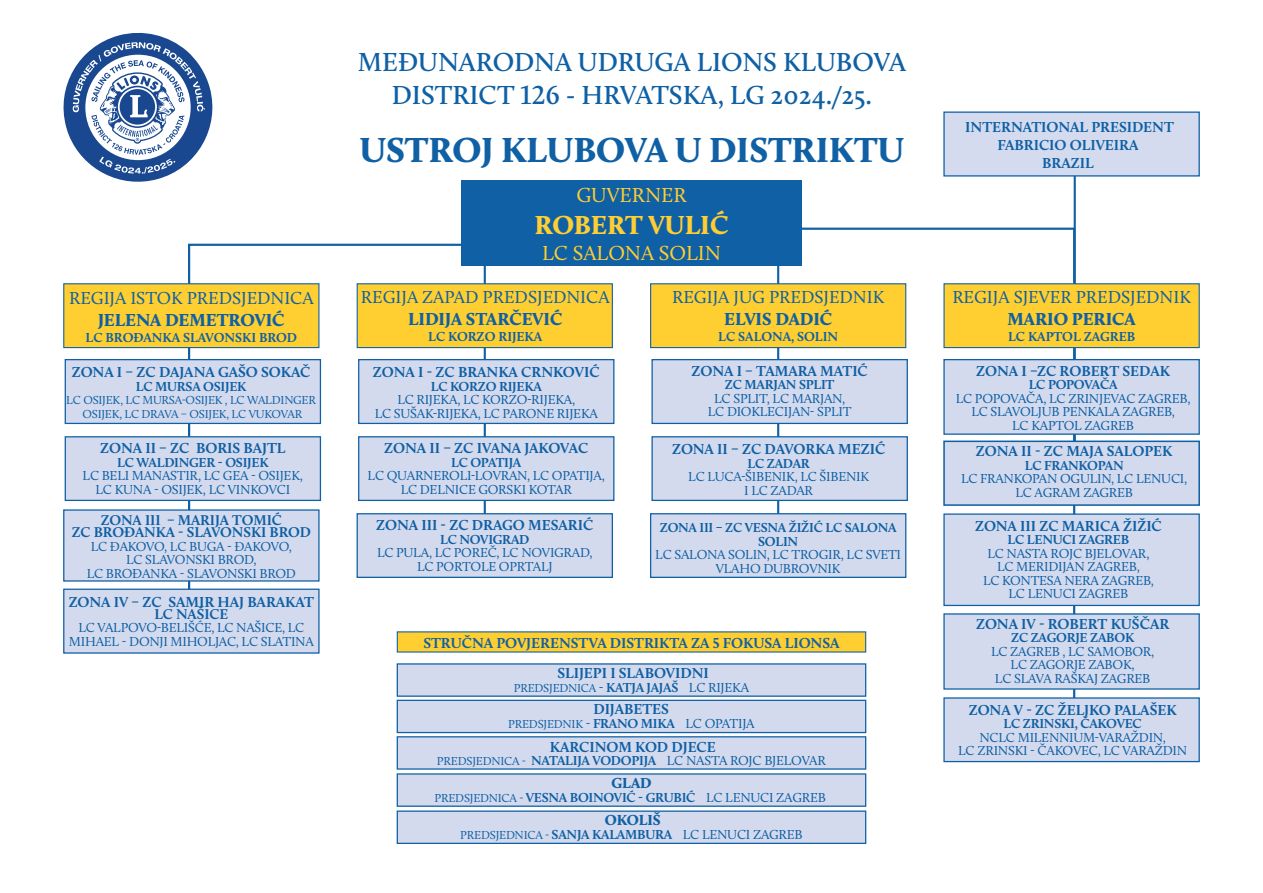
<style>
.page{position:relative;width:1263px;height:893px;background:#fff}
.page>*{position:absolute;margin:0;border:0;box-sizing:border-box;transform-origin:0 0}
.t1{font:900 36px "Calluna";color:#0f60a4}
.t2{font:600 27px/32.4px "Calluna";color:#0f60a4;text-align:center}
.t3{font:900 27px "Calluna";letter-spacing:-.005em;color:#ffce32}
.t4{font:21px "Calluna";color:#ffce32}
.t5{font:18px "Calluna";color:#0f60a4}
.t6{font:900 18px "Calluna";color:#0f60a4}
.t7{font:700 15px/30.2px "Calluna";color:#0f60a4;text-align:center}
.t8{font:700 15px/18px "Calluna";color:#0f60a5;text-align:center}
.t9{font:900 15px "Calluna";color:#0f60a4}
.t10{font:700 14.7px/12px "Calluna";color:#0f60a4;text-align:center}
.t11{font:13.5px/13.5px "Calluna";letter-spacing:-.015em;color:#0f60a4;text-align:center}
.t12{font:700 13.5px/13.5px "Calluna";letter-spacing:-.015em;color:#0f60a4;text-align:center}
.t13{font:12px/13.5px "Calluna";letter-spacing:-.015em;color:#0f60a4;text-align:center}
.s1{font-size:13.5px}
.s2{font-weight:700;font-size:13.5px}
.s3{font-size:12px}
.s4{font-weight:700}
.s5{font-weight:400;font-size:12px}
.s6{font-weight:400}
</style>
<div class="page">
<hr style="left:1074px;top:115px;width:2px;height:339px;background:#0f60a4">
<svg style="left:777px;top:226px;width:299px;height:511px"></svg>
<hr style="left:484px;top:258px;width:2px;height:313px;background:#0f60a4">
<hr style="left:777px;top:261px;width:2px;height:312px;background:#0f60a4">
<svg style="left:187px;top:243px;width:277px;height:403px"></svg>
<div style="left:943px;top:283px;width:257px;height:65px;background:#ffce30;border:1px solid #0f60a4"></div>
<div style="left:650px;top:283px;width:256px;height:65px;background:#ffce30;border:1px solid #0f60a4"></div>
<div style="left:357px;top:283px;width:256px;height:65px;background:#ffce30;border:1px solid #0f60a4"></div>
<div style="left:63px;top:283px;width:256px;height:65px;background:#ffce30;border:1px solid #0f60a4"></div>
<div style="left:651px;top:359px;width:257px;height:65px;background:#d4daee;border:1px solid #0f60a4"></div>
<div style="left:358px;top:359px;width:256px;height:65px;background:#d4daee;border:1px solid #0f60a4"></div>
<div style="left:65px;top:359px;width:256px;height:65px;background:#d4daee;border:1px solid #0f60a4"></div>
<div style="left:943px;top:441px;width:257px;height:65px;background:#d4daee;border:2px solid #0f60a4"></div>
<div style="left:651px;top:436px;width:257px;height:65px;background:#d4daee;border:1px solid #0f60a4"></div>
<div style="left:358px;top:436px;width:256px;height:65px;background:#d4daee;border:1px solid #0f60a4"></div>
<div style="left:65px;top:436px;width:256px;height:65px;background:#d4daee;border:1px solid #0f60a4"></div>
<div style="left:943px;top:513px;width:257px;height:93px;background:#d4daee;border:1px solid #0f60a4"></div>
<div style="left:650px;top:513px;width:256px;height:65px;background:#d4daee;border:1px solid #0f60a4"></div>
<div style="left:357px;top:513px;width:256px;height:65px;background:#d4daee;border:1px solid #0f60a4"></div>
<div style="left:63px;top:509px;width:257px;height:73px;background:#d4daee"></div>
<div style="left:63px;top:589px;width:257px;height:65px;background:#d4daee;border:1px solid #0f60a4"></div>
<div style="left:461px;top:180px;width:340px;height:85px;background:#0f60a4"></div>
<div style="left:943px;top:697px;width:257px;height:65px;background:#d4daee;border:1px solid #0f60a4"></div>
<div style="left:943px;top:359px;width:257px;height:76px;background:#d4daee;border:1px solid #0f60a4"></div>
<div style="left:397px;top:631px;width:469px;height:22px;background:#ffce30"></div>
<div style="left:397px;top:700px;width:469px;height:33px;background:#d4daee;border:1px solid #0f60a4"></div>
<div style="left:397px;top:663px;width:469px;height:34px;background:#d4daee;border:1px solid #0f60a4"></div>
<div style="left:397px;top:736px;width:469px;height:34px;background:#d4daee;border:1px solid #0f60a4"></div>
<div style="left:397px;top:773px;width:469px;height:34px;background:#d4daee;border:1px solid #0f60a4"></div>
<div style="left:397px;top:810px;width:469px;height:34px;background:#d4daee;border:1px solid #0f60a4"></div>
<div style="left:943px;top:613px;width:257px;height:77px;background:#d4daee"></div>
<div style="left:943px;top:111px;width:257px;height:66px;background:#d4dbee;border:1px solid #0f60a5"></div>
<svg style="left:63px;top:32px;width:150px;height:150px"></svg>
<h3 class="t5" style="left:69px;top:287px;width:246px">REGIJA ISTOK PREDSJEDNICA</h3>
<h3 class="t6" style="left:98px;top:308px;width:188px">JELENA DEMETROVIĆ</h3>
<p class="t12" style="left:86px;top:331px;width:213px">LC BROĐANKA SLAVONSKI BROD</p>
<p class="t7" style="left:72px;top:357px;width:240px">ZONA I – ZC DAJANA GAŠO SOKAČ</p>
<p class="t12" style="left:136px;top:379px;width:112px">LC MURSA OSIJEK</p>
<p class="t13" style="left:66px;top:393px;width:251px">LC OSIJEK, LC MURSA-OSIJEK , LC WALDINGER<br>OSIJEK, LC DRAVA – OSIJEK, LC VUKOVAR</p>
<p class="t7" style="left:100px;top:433px;width:187px">ZONA II – ZC BORIS BAJTL</p>
<p class="t12" style="left:117px;top:455px;width:153px">LC WALDINGER - OSIJEK</p>
<p class="t11" style="left:83px;top:469px;width:222px">LC BELI MANASTIR, LC GEA - OSIJEK,<br>LC KUNA - OSIJEK, LC VINKOVCI</p>
<p class="t10" style="left:72px;top:514px;width:241px">ZONA III – MARIJA TOMIĆ<br>ZC BROĐANKA - SLAVONSKI BROD</p>
<p class="t11" style="left:87px;top:540px;width:211px">LC ĐAKOVO, LC BUGA - ĐAKOVO,<br>LC SLAVONSKI BROD,<br>LC BROĐANKA - SLAVONSKI BROD</p>
<p class="t7" style="left:69px;top:586px;width:247px">ZONA IV – ZC SAMIR HAJ BARAKAT</p>
<p class="t10" style="left:154px;top:607px;width:76px">LC NAŠICE</p>
<p class="t11" style="left:69px;top:621px;width:246px">LC VALPOVO-BELIŠĆE, LC NAŠICE, LC<br>MIHAEL - DONJI MIHOLJAC, LC SLATINA</p>
<h2 class="t2" style="left:358px;top:46px;width:550px">MEĐUNARODNA UDRUGA LIONS KLUBOVA<br>DISTRICT 126 - HRVATSKA, LG 2024./25.</h2>
<h1 class="t1" style="left:360px;top:127px;width:546px">USTROJ KLUBOVA U DISTRIKTU</h1>
<h3 class="t4" style="left:576px;top:182px;width:112px">GUVERNER</h3>
<h2 class="t3" style="left:534px;top:208px;width:196px">ROBERT VULIĆ</h2>
<h3 class="t4" style="left:542px;top:240px;width:180px">LC SALONA SOLIN</h3>
<h3 class="t5" style="left:361px;top:286px;width:250px">REGIJA ZAPAD PREDSJEDNICA</h3>
<h3 class="t6" style="left:408px;top:307px;width:156px">LIDIJA STARČEVIĆ</h3>
<p class="t12" style="left:428px;top:330px;width:115px">LC KORZO RIJEKA</p>
<p class="t7" style="left:373px;top:357px;width:228px">ZONA I - ZC BRANKA CRNKOVIĆ</p>
<p class="t12" style="left:431px;top:379px;width:112px">LC KORZO RIJEKA</p>
<p class="t11" style="left:375px;top:393px;width:225px">LC RIJEKA, LC KORZO-RIJEKA,<br>LC SUŠAK-RIJEKA, LC PARONE RIJEKA</p>
<p class="t7" style="left:384px;top:433px;width:206px">ZONA II – ZC IVANA JAKOVAC</p>
<p class="t12" style="left:451px;top:455px;width:72px">LC OPATIJA</p>
<p class="t11" style="left:368px;top:469px;width:239px">LC QUARNEROLI-LOVRAN, LC OPATIJA,<br>LC DELNICE GORSKI KOTAR</p>
<p class="t7" style="left:376px;top:510px;width:219px">ZONA III - ZC DRAGO MESARIĆ</p>
<p class="t12" style="left:440px;top:532px;width:91px">LC NOVIGRAD</p>
<p class="t11" style="left:377px;top:546px;width:217px">LC PULA, LC POREČ, LC NOVIGRAD,<br>LC PORTOLE OPRTALJ</p>
<h3 class="t5" style="left:672px;top:286px;width:214px">REGIJA JUG PREDSJEDNIK</h3>
<h3 class="t6" style="left:724px;top:307px;width:110px">ELVIS DADIĆ</h3>
<p class="t12" style="left:718px;top:330px;width:121px">LC SALONA, SOLIN</p>
<p class="t7" style="left:691px;top:355px;width:178px">ZONA I – TAMARA MATIĆ</p>
<p class="t12" style="left:725px;top:378px;width:111px">ZC MARJAN SPLIT</p>
<p class="t11" style="left:708px;top:391px;width:145px">LC SPLIT, LC MARJAN,<br>LC DIOKLECIJAN- SPLIT</p>
<p class="t7" style="left:672px;top:434px;width:215px">ZONA II – ZC DAVORKA MEZIĆ</p>
<p class="t12" style="left:747px;top:456px;width:64px">LC ZADAR</p>
<p class="t11" style="left:688px;top:470px;width:182px">LC LUCA-ŠIBENIK, LC ŠIBENIK<br>I LC ZADAR</p>
<p class="t12" style="left:660px;top:521px;width:238px">ZONA III – ZC VESNA ŽIŽIĆ LC SALONA<br>SOLIN</p>
<p class="t11" style="left:655px;top:548px;width:247px">LC SALONA SOLIN, LC TROGIR, LC SVETI<br>VLAHO DUBROVNIK</p>
<p class="t7" style="left:423px;top:628px;width:418px">STRUČNA POVJERENSTVA DISTRIKTA ZA 5 FOKUSA LIONSA<br>SLIJEPI I SLABOVIDNI</p>
<p class="t13" style="left:514px;top:681px;width:237px">PREDSJEDNICA <span class="s1">-</span> <span class="s2">KATJA JAJAŠ</span> <span class="s1">LC RIJEKA</span></p>
<p class="t7" style="left:593px;top:694px;width:77px">DIJABETES</p>
<p class="t13" style="left:508px;top:717px;width:248px">PREDSJEDNIK <span class="s1">-</span> <span class="s2">FRANO MIKA</span> <span class="s1">LC OPATIJA</span></p>
<p class="t7" style="left:550px;top:731px;width:168px">KARCINOM KOD DJECE</p>
<p class="t11" style="left:437px;top:754px;width:390px"><span class="s3">PREDSJEDNICA -</span> <span class="s4">NATALIJA VODOPIJA</span> LC NASTA ROJC BJELOVAR</p>
<p class="t9" style="left:611px;top:774px;width:42px">GLAD</p>
<p class="t12" style="left:434px;top:790px;width:393px"><span class="s5">PREDSJEDNICA -</span> VESNA BOINOVIĆ - GRUBIĆ <span class="s6">LC LENUCI ZAGREB</span></p>
<p class="t9" style="left:605px;top:811px;width:57px">OKOLIŠ</p>
<p class="t12" style="left:460px;top:827px;width:344px"><span class="s5">PREDSJEDNICA -</span> SANJA KALAMBURA <span class="s6">LC LENUCI ZAGREB</span></p>
<p class="t8" style="left:965px;top:118px;width:210px">INTERNATIONAL PRESIDENT<br>FABRICIO OLIVEIRA<br>BRAZIL</p>
<h3 class="t5" style="left:952px;top:286px;width:240px">REGIJA SJEVER PREDSJEDNIK</h3>
<h3 class="t6" style="left:1007px;top:307px;width:129px">MARIO PERICA</h3>
<p class="t12" style="left:1008px;top:330px;width:129px">LC KAPTOL ZAGREB</p>
<p class="t7" style="left:976px;top:355px;width:195px">ZONA I –ZC ROBERT SEDAK</p>
<p class="t12" style="left:1029px;top:378px;width:90px">LC POPOVAČA</p>
<p class="t11" style="left:956px;top:391px;width:236px">LC POPOVAČA, LC ZRINJEVAC ZAGREB,<br>LC SLAVOLJUB PENKALA ZAGREB,<br>LC KAPTOL ZAGREB</p>
<p class="t7" style="left:976px;top:436px;width:198px">ZONA II - ZC MAJA SALOPEK</p>
<p class="t12" style="left:1025px;top:458px;width:100px">LC FRANKOPAN</p>
<p class="t11" style="left:961px;top:472px;width:228px">LC FRANKOPAN OGULIN, LC LENUCI,<br>LC AGRAM ZAGREB</p>
<p class="t7" style="left:975px;top:510px;width:188px">ZONA III ZC MARICA ŽIŽIĆ</p>
<p class="t12" style="left:1008px;top:533px;width:123px">LC LENUCI ZAGREB</p>
<p class="t11" style="left:983px;top:546px;width:172px">LC NASTA ROJC BJELOVAR,<br>LC MERIDIJAN ZAGREB,<br>LC KONTESA NERA ZAGREB,<br>LC LENUCI ZAGREB</p>
<p class="t7" style="left:976px;top:608px;width:195px">ZONA IV - ROBERT KUŠČAR</p>
<p class="t12" style="left:1011px;top:631px;width:125px">ZC ZAGORJE ZABOK</p>
<p class="t11" style="left:991px;top:644px;width:165px">LC ZAGREB , LC SAMOBOR,<br>LC ZAGORJE ZABOK,<br>LC SLAVA RAŠKAJ ZAGREB</p>
<p class="t7" style="left:969px;top:694px;width:209px">ZONA V - ZC ŽELJKO PALAŠEK</p>
<p class="t12" style="left:1003px;top:717px;width:140px">LC ZRINSKI, ČAKOVEC</p>
<p class="t11" style="left:958px;top:730px;width:230px">NCLC MILENNIUM-VARAŽDIN,<br>LC ZRINSKI - ČAKOVEC, LC VARAŽDIN</p>
</div>
